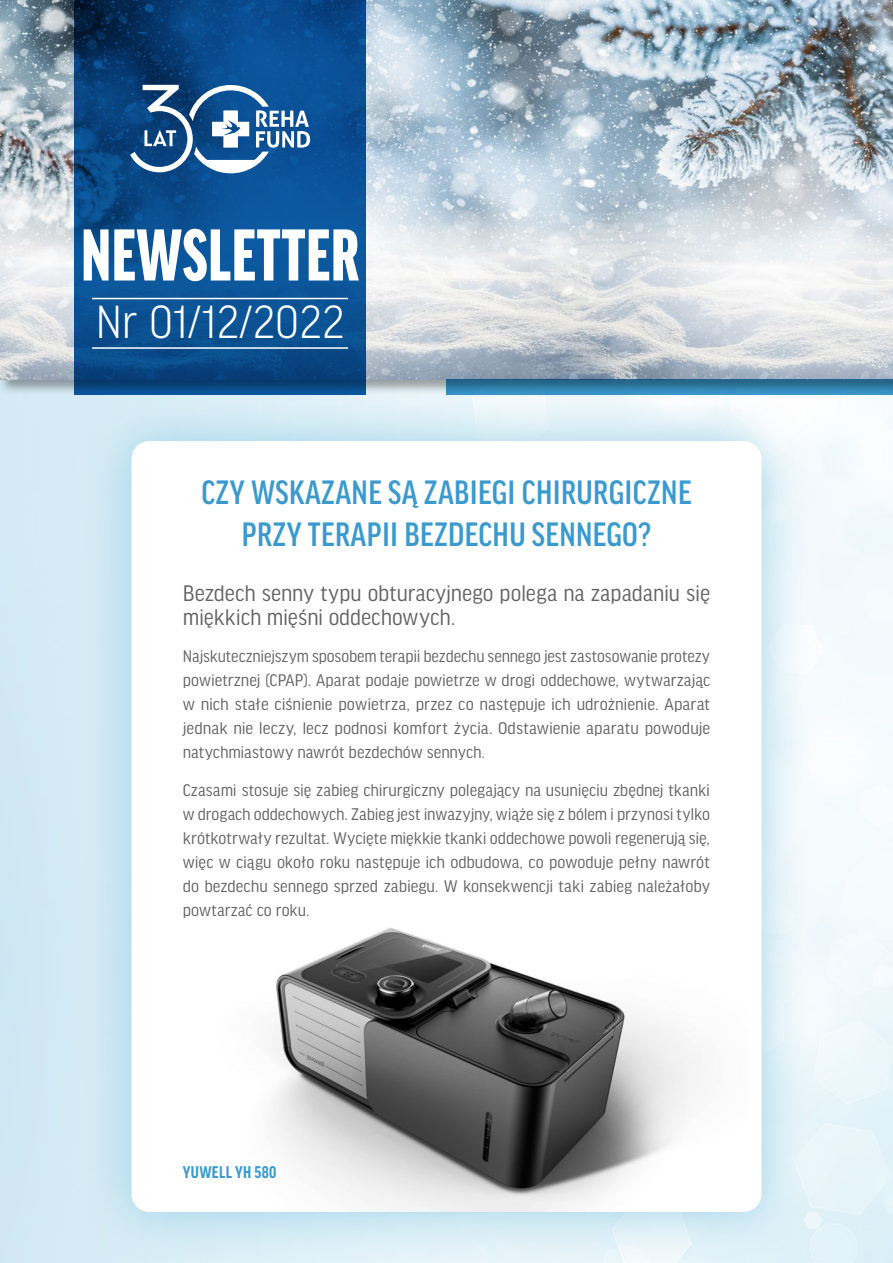
<style>
.page{position:relative;width:893px;height:1263px;background:#fff}
.page>*{position:absolute;margin:0;border:0;box-sizing:border-box;transform-origin:0 0}
.t1{font:900 extra-condensed 78px "Good Headline Pro";letter-spacing:.01em;color:#fff}
.t2{font:300 49.5px "Good Headline Pro Narr";color:#fff}
.t3{font:500 condensed 36px/42px "Good Headline Pro";letter-spacing:.01em;color:#3a9acd;text-align:center}
.t4{font:24px/24px "Good Headline Pro Narr";color:#646363}
.t5{font:18px/24px "Good Headline Pro Narr";color:#646363;text-align:justify}
.t6{font:700 condensed 18px "Good Headline Pro";letter-spacing:.02em;color:#3a9acd}
</style>
<div class="page">
<img style="left:0;top:0;width:893px;height:380px">
<svg style="left:74px;top:0;width:292px;height:395px;background:#0a4c8c"></svg>
<div style="left:81px;top:390px;width:731px;height:873px;background:#95cde6;opacity:.9"></div>
<div style="left:131px;top:441px;width:630px;height:771px;background:#fff;border-radius:18px"></div>
<img style="left:271px;top:928px;width:477px;height:284px">
<svg style="left:130px;top:85px;width:180px;height:88px"></svg>
<hr style="left:92px;top:298px;width:256px;height:1px;background:#fff">
<hr style="left:92px;top:347px;width:256px;height:2px;background:#fff">
<svg style="left:446px;top:380px;width:447px;height:15px;background:#2e7da8"></svg>
<h1 class="t1" style="left:81px;top:217px;width:279px">NEWSLETTER</h1>
<h2 class="t2" style="left:96px;top:297px;width:250px">Nr 01/12/2022</h2>
<h3 class="t3" style="left:201px;top:472px;width:492px">CZY WSKAZANE SĄ ZABIEGI CHIRURGICZNE<br>PRZY TERAPII BEZDECHU SENNEGO?</h3>
<h3 class="t4" style="left:183px;top:581px;width:529px">Bezdech senny typu obturacyjnego polega na zapadaniu się miękkich mięśni oddechowych.</h3>
<p class="t5" style="left:183px;top:645px;width:529px">Najskuteczniejszym sposobem terapii bezdechu sennego jest zastosowanie protezy powietrznej (CPAP). Aparat podaje powietrze w drogi oddechowe, wytwarzając w nich stałe ciśnienie powietrza, przez co następuje ich udrożnienie. Aparat jednak nie leczy, lecz podnosi komfort życia. Odstawienie aparatu powoduje natychmiastowy nawrót bezdechów sennych.</p>
<p class="t5" style="left:183px;top:778px;width:529px">Czasami stosuje się zabieg chirurgiczny polegający na usunięciu zbędnej tkanki w drogach oddechowych. Zabieg jest inwazyjny, wiąże się z bólem i przynosi tylko krótkotrwały rezultat. Wycięte miękkie tkanki oddechowe powoli regenerują się, więc w ciągu około roku następuje ich odbudowa, co powoduje pełny nawrót do bezdechu sennego sprzed zabiegu. W konsekwencji taki zabieg należałoby powtarzać co roku.</p>
<p class="t6" style="left:183px;top:1164px;width:95px">YUWELL YH 580</p>
</div>
